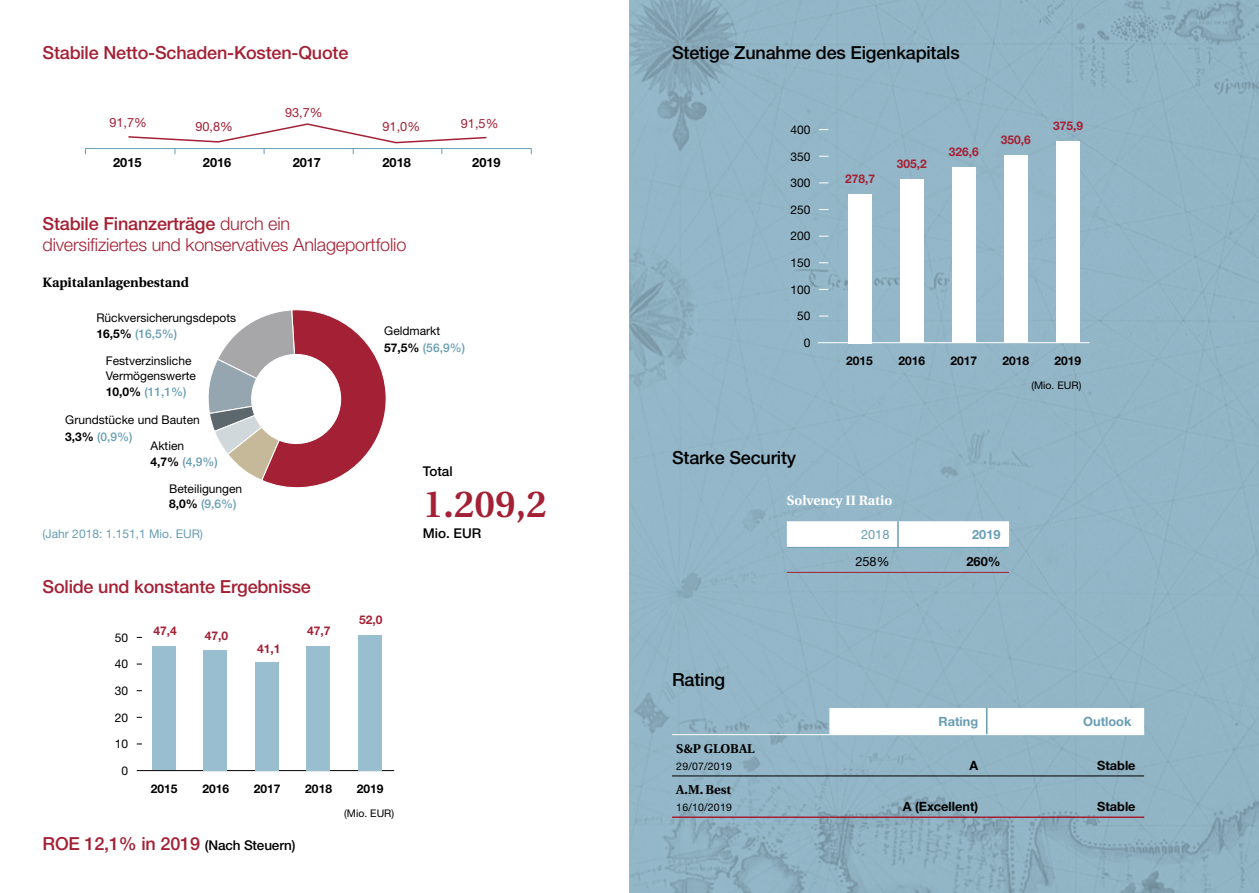
<style>
.page{position:relative;width:1259px;height:893px;background:#fff}
.page>*{position:absolute;margin:0;border:0;box-sizing:border-box;transform-origin:0 0}
.t1{font:600 37.5px "Utopia";color:#a42135}
.t2{font:500 18px "Helvetica Neue LT Std";letter-spacing:-.01em;color:#a42135}
.t3{font:300 18px/21.6px "Helvetica Neue LT Std";letter-spacing:-.01em;color:#a42135}
.t4{font:500 18px "Helvetica Neue LT Std";letter-spacing:-.01em;color:#000}
.t5{font:700 13.5px "Utopia";color:#000}
.t6{font:700 13.5px "Utopia";color:#fff}
.t7{font:500 13.5px "Helvetica Neue LT Std";color:#000}
.t8{font:700 12.75px "Helvetica Neue LT Std";color:#000}
.t9{font:12.75px "Helvetica Neue LT Std";color:#a42135}
.t10{font:700 12.75px "Helvetica Neue LT Std";color:#679eb3}
.t11{font:700 12.75px "Utopia";color:#000}
.t12{font:12.75px "Helvetica Neue LT Std";color:#679eb3}
.t13{font:12.75px "Helvetica Neue LT Std";color:#000}
.t14{font:12px/16.5px "Helvetica Neue LT Std";color:#000}
.t15{font:700 12px "Helvetica Neue LT Std";color:#a42135}
.t16{font:700 12px "Helvetica Neue LT Std";color:#000}
.t17{font:12px "Helvetica Neue LT Std";color:#679eb3}
.t18{font:500 12px "Helvetica Neue LT Std";color:#679eb3}
.t19{font:10.5px "Helvetica Neue LT Std";letter-spacing:.02em;color:#000}
.s1{font-weight:500}
.s2{font-weight:700}
.s3{font-weight:500;color:#679eb3}
.s4{font-weight:700;color:#000}
.s5{font-size:13.5px;color:#000}
</style>
<div class="page">
<img style="left:629px;top:0;width:630px;height:893px">
<hr style="left:137px;top:770px;width:257px;height:1px;background:#000">
<div style="left:152px;top:646px;width:24px;height:124px;background:#99bed0"></div>
<div style="left:204px;top:650px;width:23px;height:120px;background:#99bed0"></div>
<div style="left:255px;top:662px;width:24px;height:108px;background:#99bed0"></div>
<div style="left:306px;top:646px;width:24px;height:124px;background:#99bed0"></div>
<div style="left:359px;top:636px;width:23px;height:135px;background:#99bed0"></div>
<hr style="left:787px;top:572px;width:111px;height:1px;background:#a42135">
<hr style="left:898px;top:572px;width:111px;height:1px;background:#a42135">
<svg style="left:787px;top:521px;width:222px;height:26px"></svg>
<hr style="left:787px;top:547px;width:111px;height:1px;background:#679eb3">
<hr style="left:898px;top:547px;width:111px;height:1px;background:#679eb3">
<hr style="left:85px;top:148px;width:446px;height:1px;background:#679eb3">
<svg style="left:128px;top:123px;width:359px;height:31px"></svg>
<hr style="left:818px;top:342px;width:271px;height:1px;background:#fff">
<div style="left:848px;top:194px;width:23px;height:149px;background:#fff"></div>
<div style="left:900px;top:180px;width:23px;height:163px;background:#fff"></div>
<div style="left:952px;top:168px;width:23px;height:175px;background:#fff"></div>
<div style="left:1004px;top:155px;width:24px;height:188px;background:#fff"></div>
<div style="left:1056px;top:142px;width:24px;height:201px;background:#fff"></div>
<hr style="left:672px;top:775px;width:157px;height:1px;background:#000">
<hr style="left:829px;top:775px;width:157px;height:1px;background:#000">
<hr style="left:986px;top:775px;width:158px;height:1px;background:#000">
<hr style="left:672px;top:816px;width:157px;height:2px;background:#a42135">
<hr style="left:829px;top:816px;width:157px;height:2px;background:#a42135">
<hr style="left:986px;top:816px;width:158px;height:2px;background:#a42135">
<hr style="left:672px;top:734px;width:157px;height:1px;background:#fff">
<svg style="left:829px;top:708px;width:315px;height:27px"></svg>
<svg style="left:208px;top:309px;width:179px;height:179px"></svg>
<h2 class="t2" style="left:43px;top:42px;width:307px">Stabile Netto-Schaden-Kosten-Quote</h2>
<h2 class="t4" style="left:672px;top:42px;width:289px">Stetige Zunahme des Eigenkapitals</h2>
<p class="t9" style="left:285px;top:105px;width:39px">93,7%</p>
<p class="t9" style="left:109px;top:115px;width:39px">91,7%</p>
<p class="t9" style="left:195px;top:119px;width:39px">90,8%</p>
<p class="t9" style="left:461px;top:116px;width:39px">91,5%</p>
<p class="t9" style="left:382px;top:119px;width:39px">91,0%</p>
<p class="t8" style="left:113px;top:155px;width:30px">2015</p>
<p class="t8" style="left:203px;top:155px;width:30px">2016</p>
<p class="t8" style="left:293px;top:155px;width:30px">2017</p>
<p class="t8" style="left:382px;top:155px;width:30px">2018</p>
<p class="t8" style="left:472px;top:155px;width:30px">2019</p>
<h2 class="t3" style="left:43px;top:212px;width:365px"><span class="s1">Stabile Finanzerträge</span> durch ein<br>diversifiziertes und konservatives Anlageportfolio</h2>
<p class="t5" style="left:43px;top:275px;width:148px">Kapitalanlagenbestand</p>
<p class="t14" style="left:96px;top:309px;width:141px">Rückversicherungsdepots<br><span class="s2">16,5%</span> <span class="s3">(16,5%)</span></p>
<p class="t14" style="left:384px;top:322px;width:82px">Geldmarkt<br><span class="s2">57,5%</span> <span class="s3">(56,9%)</span></p>
<p class="t14" style="left:790px;top:121px;width:22px">400</p>
<p class="t14" style="left:790px;top:148px;width:22px">350</p>
<p class="t14" style="left:790px;top:174px;width:22px">300</p>
<p class="t14" style="left:790px;top:201px;width:22px">250</p>
<p class="t14" style="left:790px;top:228px;width:22px">200</p>
<p class="t14" style="left:790px;top:254px;width:22px">150</p>
<p class="t14" style="left:790px;top:281px;width:22px">100</p>
<p class="t14" style="left:797px;top:308px;width:15px">50</p>
<p class="t14" style="left:803px;top:334px;width:8px">0</p>
<p class="t15" style="left:845px;top:171px;width:32px">278,7</p>
<p class="t15" style="left:896px;top:156px;width:32px">305,2</p>
<p class="t15" style="left:948px;top:144px;width:32px">326,6</p>
<p class="t15" style="left:1001px;top:132px;width:32px">350,6</p>
<p class="t15" style="left:1053px;top:118px;width:32px">375,9</p>
<p class="t14" style="left:106px;top:353px;width:91px;line-height:14.4px">Festverzinsliche<br>Vermögenswerte</p>
<p class="t18" style="left:106px;top:385px;width:82px"><span class="s4">10,0%</span> (11,1%)</p>
<p class="t14" style="left:65px;top:412px;width:136px">Grundstücke und Bauten<br><span class="s2">3,3%</span> <span class="s3">(0,9%)</span></p>
<p class="t14" style="left:151px;top:437px;width:69px">Aktien<br><span class="s2">4,7%</span> <span class="s3">(4,9%)</span></p>
<p class="t14" style="left:169px;top:482px;width:75px;line-height:14.4px">Beteiligungen<br><span class="s2">8,0%</span> <span class="s3">(9,6%)</span></p>
<p class="t17" style="left:43px;top:526px;width:162px">(Jahr 2018: 1.151,1 Mio. EUR)</p>
<h2 class="t2" style="left:43px;top:576px;width:270px">Solide und konstante Ergebnisse</h2>
<p class="t14" style="left:115px;top:629px;width:15px">50</p>
<p class="t14" style="left:115px;top:656px;width:15px">40</p>
<p class="t14" style="left:115px;top:682px;width:15px">30</p>
<p class="t14" style="left:115px;top:709px;width:15px">20</p>
<p class="t14" style="left:115px;top:736px;width:15px">10</p>
<p class="t14" style="left:121px;top:762px;width:8px">0</p>
<p class="t15" style="left:153px;top:623px;width:25px">47,4</p>
<p class="t15" style="left:205px;top:628px;width:25px">47,0</p>
<p class="t15" style="left:257px;top:641px;width:25px">41,1</p>
<p class="t15" style="left:307px;top:623px;width:25px">47,7</p>
<p class="t15" style="left:359px;top:613px;width:25px">52,0</p>
<p class="t16" style="left:151px;top:781px;width:28px">2015</p>
<p class="t16" style="left:202px;top:781px;width:28px">2016</p>
<p class="t16" style="left:254px;top:781px;width:28px">2017</p>
<p class="t16" style="left:305px;top:781px;width:28px">2018</p>
<p class="t16" style="left:357px;top:781px;width:28px">2019</p>
<h2 class="t2" style="left:43px;top:833px;width:254px">ROE 12,1% in 2019 <span class="s5">(Nach Steuern)</span></h2>
<p class="t19" style="left:344px;top:807px;width:51px">(Mio. EUR)</p>
<p class="t7" style="left:423px;top:463px;width:31px">Total</p>
<h1 class="t1" style="left:423px;top:483px;width:125px">1.209,2</h1>
<p class="t7" style="left:423px;top:525px;width:60px">Mio. EUR</p>
<p class="t16" style="left:846px;top:353px;width:28px">2015</p>
<p class="t16" style="left:898px;top:353px;width:28px">2016</p>
<p class="t16" style="left:950px;top:353px;width:28px">2017</p>
<p class="t16" style="left:1002px;top:353px;width:28px">2018</p>
<p class="t16" style="left:1054px;top:353px;width:28px">2019</p>
<h2 class="t4" style="left:672px;top:447px;width:126px">Starke Security</h2>
<p class="t6" style="left:787px;top:493px;width:107px">Solvency II Ratio</p>
<p class="t12" style="left:861px;top:527px;width:30px">2018</p>
<p class="t10" style="left:972px;top:526px;width:30px">2019</p>
<p class="t13" style="left:855px;top:554px;width:36px">258%</p>
<p class="t8" style="left:966px;top:554px;width:36px">260%</p>
<p class="t19" style="left:1031px;top:379px;width:51px">(Mio. EUR)</p>
<h2 class="t4" style="left:672px;top:669px;width:55px">Rating</h2>
<p class="t10" style="left:938px;top:713px;width:41px">Rating</p>
<p class="t10" style="left:1083px;top:713px;width:50px">Outlook</p>
<p class="t11" style="left:676px;top:741px;width:80px">S&amp;P GLOBAL</p>
<p class="t19" style="left:676px;top:759px;width:57px">29/07/2019</p>
<p class="t8" style="left:969px;top:757px;width:10px">A</p>
<p class="t8" style="left:1097px;top:757px;width:40px">Stable</p>
<p class="t11" style="left:676px;top:782px;width:56px">A.M. Best</p>
<p class="t19" style="left:676px;top:801px;width:57px">16/10/2019</p>
<p class="t8" style="left:902px;top:798px;width:77px">A (Excellent)</p>
<p class="t8" style="left:1097px;top:798px;width:40px">Stable</p>
</div>
